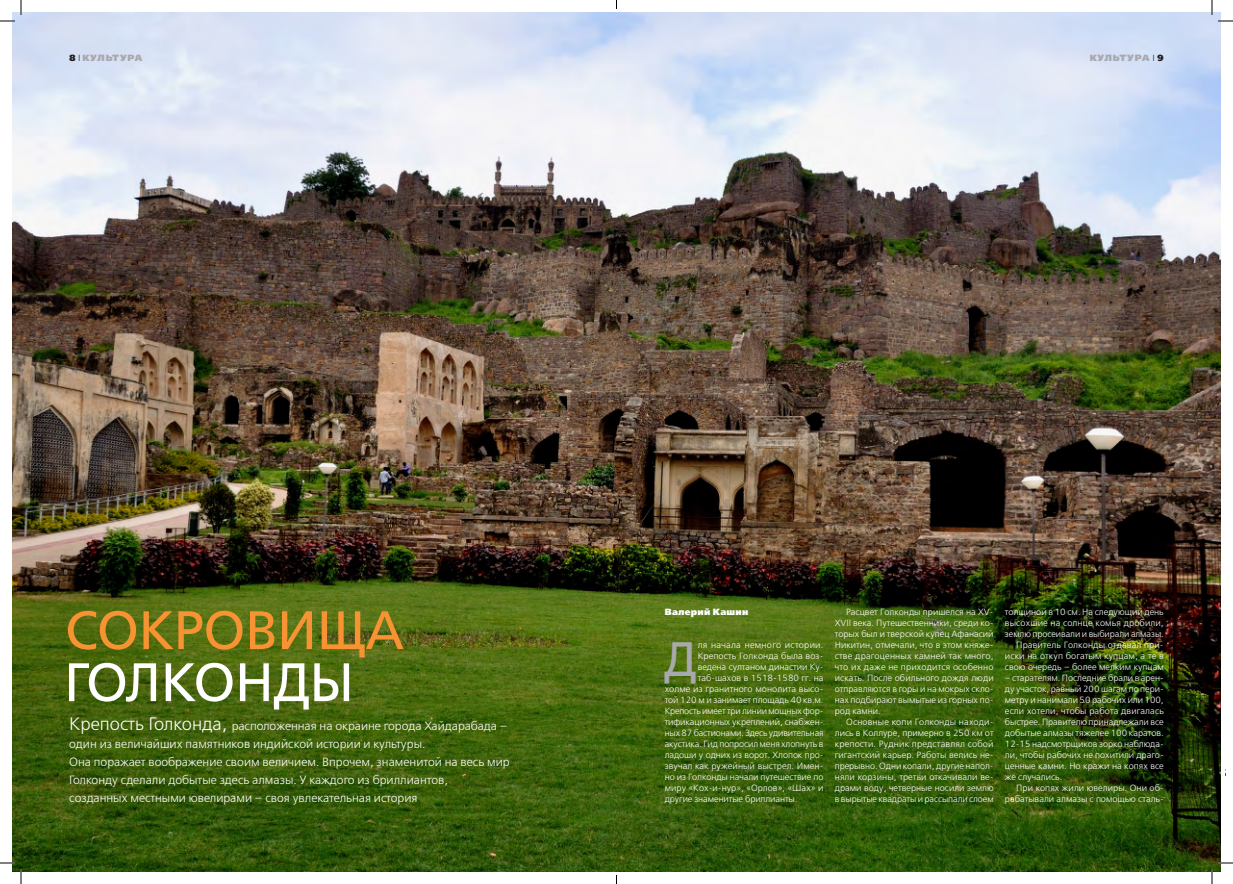
<style>
.page{position:relative;width:1233px;height:884px;background:#fff}
.page>*{position:absolute;margin:0;border:0;box-sizing:border-box;transform-origin:0 0}
.Title_54_46{font:54px/52px "Free Set C";letter-spacing:-.01em;color:#f79332}
.Bukva{font:48.2px "Free Set C";color:#a8a9ad}
.Lid{font:12px/18px "Free Set Light C";color:#fff}
.LID{font:12px "Free Set Light C";color:#fff}
.TEXT{font:9px/11px "Free Set Light C";color:#fff;text-align:justify}
.Bukva-2{font:9px "Free Set Light C";letter-spacing:-.01em;color:#fff}
.Bukva-3{font:9px "Free Set Light C";letter-spacing:.025em;color:#fff}
.t1{font:9px "Free Set Extra Bold C";letter-spacing:.045em;color:#a8a9ad}
.Autor{font:9px "Free Set Extra Bold C";letter-spacing:.03em;color:#fff}
.s1{color:#231f20}
.s2{font-family:"Free Set Light C";color:#231f20}
.s3{color:#fff}
.s4{font-size:18px}
</style>
<div class="page">
<img style="left:12px;top:12px;width:1208px;height:859px">
<svg style="left:1218px;top:20px;width:15px;height:2px"></svg>
<svg style="left:1218px;top:862px;width:15px;height:2px"></svg>
<svg style="left:0;top:0;width:22px;height:22px"></svg>
<svg style="left:0;top:862px;width:22px;height:22px"></svg>
<svg style="left:1211px;top:0;width:1px;height:15px"></svg>
<svg style="left:1211px;top:869px;width:1px;height:15px"></svg>
<p class="t1" style="left:69px;top:53px;width:74px"><span class="s1">8</span> <span class="s2">I</span> КУЛЬТУРА</p>
<p class="t1" style="left:1089px;top:53px;width:75px">КУЛЬТУРА <span class="s2">I</span> <span class="s1">9</span></p>
<p class="Title_54_46" style="left:64px;top:605px;width:341px">СОКРОВИЩА<br><span class="s3">ГОЛКОНДЫ</span></p>
<p class="LID" style="left:69px;top:720px;width:440px"><span class="s4">Крепость Голконда,</span> расположенная на окраине города Хайдарабада –</p>
<p class="Lid" style="left:69px;top:735px;width:442px">один из величайших памятников индийской истории и культуры.<br>Она поражает воображение своим величием. Впрочем, знаменитой на весь мир Голконду сделали добытые здесь алмазы. У каждого из бриллиантов, созданных местными ювелирами – своя увлекательная история</p>
<p class="Autor" style="left:664px;top:607px;width:85px">Валерий Кашин</p>
<p class="Bukva" style="left:664px;top:632px;width:34px">Д</p>
<p class="Bukva-3" style="left:697px;top:640px;width:127px">ля начала немного истории.</p>
<p class="Bukva-2" style="left:697px;top:651px;width:127px">Крепость Голконда была воз-</p>
<p class="Bukva-2" style="left:697px;top:662px;width:127px">ведена султаном династии Ку-</p>
<p class="Bukva-2" style="left:697px;top:673px;width:127px">таб-шахов в 1518-1580 гг. на</p>
<p class="Bukva-2" style="left:664px;top:684px;width:160px">холме из гранитного монолита высо-</p>
<p class="Bukva-2" style="left:664px;top:695px;width:160px">той 120 м и занимает площадь 40 кв.м.</p>
<p class="Bukva-2" style="left:664px;top:706px;width:160px">Крепость имеет три линии мощных фор-</p>
<p class="Bukva-2" style="left:664px;top:717px;width:160px">тификационных укреплений, снабжен-</p>
<p class="Bukva-2" style="left:664px;top:728px;width:160px">ных 87 бастионами. Здесь удивительная</p>
<p class="Bukva-2" style="left:664px;top:739px;width:160px">акустика. Гид попросил меня хлопнуть в</p>
<p class="Bukva-2" style="left:664px;top:750px;width:160px">ладоши у одних из ворот. Хлопок про-</p>
<p class="Bukva-2" style="left:664px;top:761px;width:160px">звучал как ружейный выстрел. Имен-</p>
<p class="Bukva-2" style="left:664px;top:772px;width:160px">но из Голконды начали путешествие по</p>
<p class="Bukva-2" style="left:664px;top:783px;width:160px">миру «Кох-и-нур», «Орлов», «Шах» и</p>
<p class="Bukva-2" style="left:664px;top:794px;width:134px">другие знаменитые бриллианты.</p>
<p class="TEXT" style="left:835px;top:607px;width:160px;text-indent:11px">Расцвет Голконды пришелся на XV-XVII века. Путешественники, среди ко&shy;торых был и тверской купец Афанасий Никитин, отмечали, что в этом княже&shy;стве драгоценных камней так много, что их даже не приходится особенно искать. После обильного дождя люди отправляются в горы и на мокрых скло&shy;нах подбирают вымытые из горных по&shy;род камни.</p>
<p class="TEXT" style="left:835px;top:717px;width:160px;text-indent:11px">Основные копи Голконды находи&shy;лись в Коллуре, примерно в 250 км от крепости. Рудник представлял собой гигантский карьер. Работы велись не&shy;прерывно. Одни копали, другие напол&shy;няли корзины, третьи откачивали ве&shy;драми воду, четверные носили землю в вырытые квадраты и рассыпали слоем</p>
<p class="TEXT" style="left:1005px;top:607px;width:160px">толщиной в 10 см. На следующий день высохшие на солнце комья дробили, землю просеивали и выбирали алмазы.</p>
<p class="TEXT" style="left:1005px;top:640px;width:160px;text-indent:11px">Правитель Голконды отдавал при&shy;иски на откуп богатым купцам, а те в свою очередь – более мелким купцам</p>
<p class="TEXT" style="left:1005px;top:673px;width:160px">– старателям. Последние брали в арен&shy;ду участок, равный 200 шагам по пери&shy;метру и нанимали 50 рабочих или 100, если хотели, чтобы работа двигалась быстрее. Правителю принадлежали все добытые алмазы тяжелее 100 каратов.<br>12-15 надсмотрщиков зорко наблюда&shy;ли, чтобы рабочих не похитили драго&shy;ценные камни. Но кражи на копях все же случались.</p>
<p class="TEXT" style="left:1005px;top:783px;width:160px;text-align:right">При копях жили ювелиры. Они об&shy;рабатывали алмазы с помощью сталь-</p>
</div>
